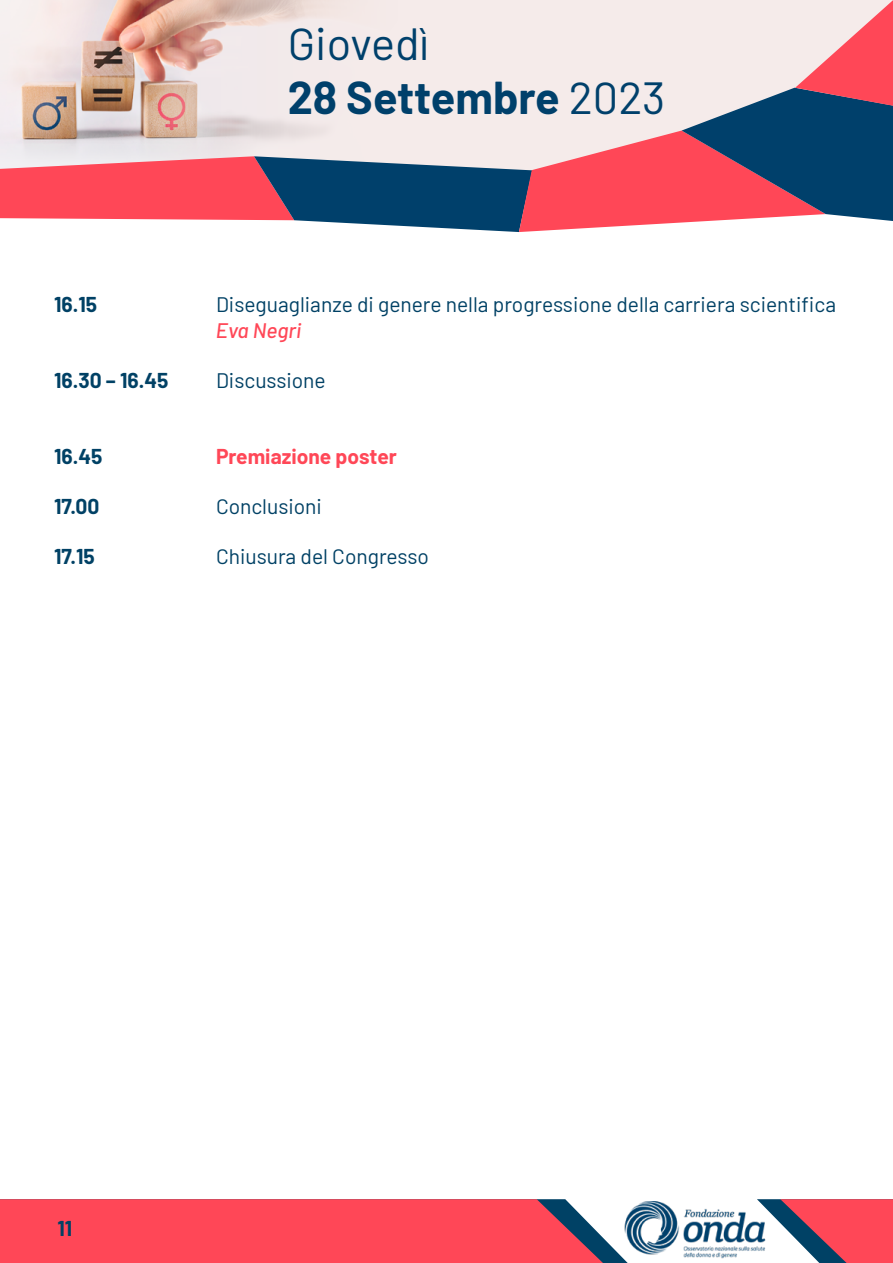
<style>
.page{position:relative;width:893px;height:1263px;background:#fff}
.page>*{position:absolute;margin:0;border:0;box-sizing:border-box;transform-origin:0 0}
.t1{font:45px/54px "Barlow";color:#00406b}
.t2{font:21px "Barlow";color:#004165}
.t3{font:700 21px "Barlow";color:#004165}
.t4{font:700 21px "Barlow";color:#ff4757}
.t5{font:italic 500 21px "Barlow";color:#ff4757}
.s1{font-weight:700}
</style>
<div class="page">
<img style="left:648px;top:1201px;width:109px;height:58px">
<svg style="left:0;top:1199px;width:648px;height:64px;background:#f05262"></svg>
<svg style="left:757px;top:1199px;width:136px;height:64px"></svg>
<svg style="left:0;top:0;width:893px;height:232px;background:#cba9b1"></svg>
<h1 class="t1" style="left:288px;top:13px;width:379px">Giovedì<br><span class="s1">28 Settembre</span> 2023</h1>
<p class="t3" style="left:54px;top:289px;width:45px">16.15</p>
<p class="t2" style="left:216px;top:289px;width:622px">Diseguaglianze di genere nella progressione della carriera scientifica</p>
<p class="t5" style="left:216px;top:315px;width:87px">Eva Negri</p>
<p class="t3" style="left:54px;top:365px;width:116px">16.30 – 16.45</p>
<p class="t2" style="left:216px;top:365px;width:111px">Discussione</p>
<p class="t3" style="left:54px;top:440px;width:50px">16.45</p>
<p class="t4" style="left:216px;top:440px;width:182px">Premiazione poster</p>
<p class="t3" style="left:54px;top:491px;width:47px">17.00</p>
<p class="t2" style="left:216px;top:491px;width:107px">Conclusioni</p>
<p class="t3" style="left:54px;top:541px;width:42px">17.15</p>
<p class="t2" style="left:216px;top:541px;width:214px">Chiusura del Congresso</p>
<p class="t3" style="left:57px;top:1213px;width:17px">11</p>
</div>
